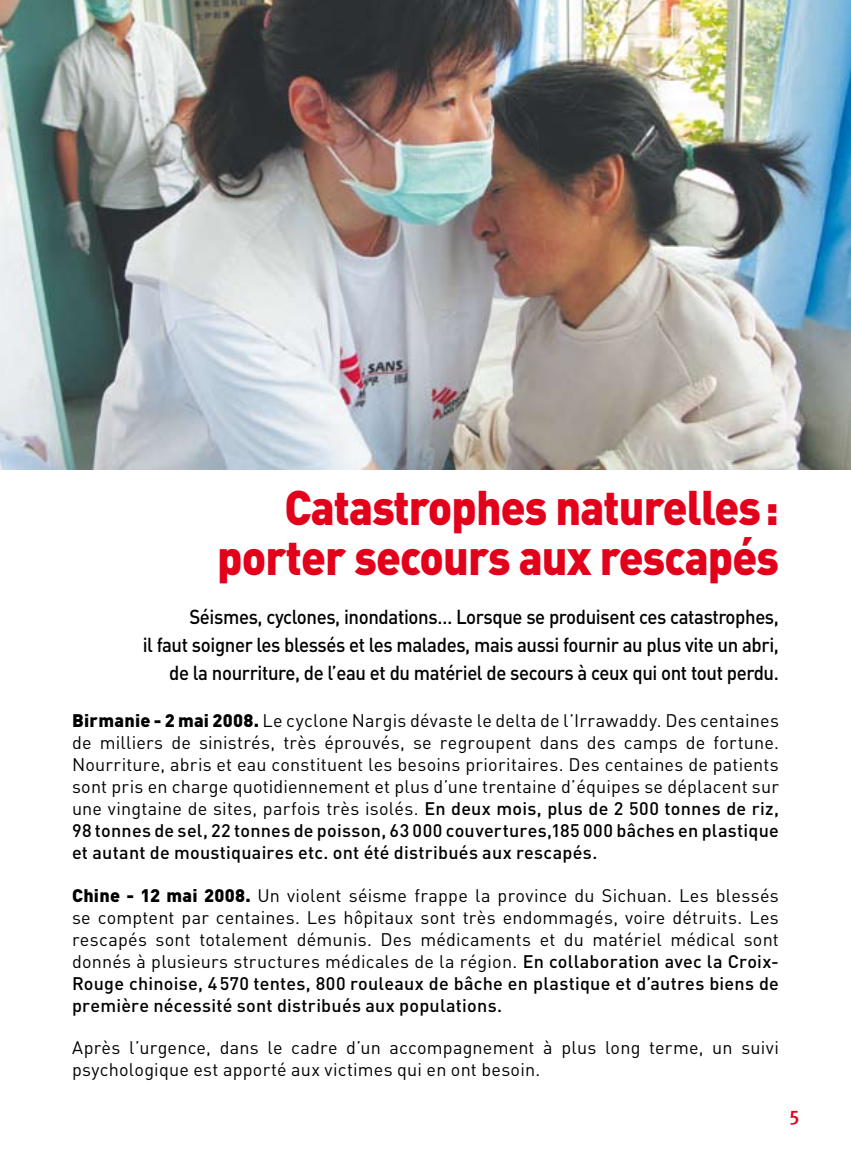
<style>
.page{position:relative;width:851px;height:1163px;background:#fff}
.page>*{position:absolute;margin:0;border:0;box-sizing:border-box;transform-origin:0 0}
.t1{font:900 48px/50px "DIN";letter-spacing:-.02em;color:#e2001a;text-align:right;scale:.93 1}
.t2{font:500 20px/28px "DIN";letter-spacing:-.02em;color:#000;text-align:right;scale:.93 1}
.t3{font:500 20px "Meta Plus";color:#e2001a}
.t4{font:18px/22px "DIN";letter-spacing:.01em;color:#000;text-align:justify}
.s1{font-weight:900}
.s2{font-weight:500}
</style>
<div class="page">
<img style="left:0;top:0;width:850px;height:469px">
<h1 class="t1" style="left:217px;top:480px;width:605px">Catastrophes naturelles: porter secours aux rescapés</h1>
<p class="t2" style="left:143px;top:601px;width:685px">Séismes, cyclones, inondations… Lorsque se produisent ces catastrophes,<br>il faut soigner les blessés et les malades, mais aussi fournir au plus vite un abri, de la nourriture, de l’eau et du matériel de secours à ceux qui ont tout perdu.</p>
<p class="t4" style="left:72px;top:709px;width:708px"><span class="s1">Birmanie - 2 mai 2008.</span> Le cyclone Nargis dévaste le delta de l’Irrawaddy. Des centaines de milliers de sinistrés, très éprouvés, se regroupent dans des camps de fortune.<br>Nourriture, abris et eau constituent les besoins prioritaires. Des centaines de patients sont pris en charge quotidiennement et plus d’une trentaine d’équipes se déplacent sur une vingtaine de sites, parfois très isolés. <span class="s2">En deux mois, plus de 2 500 tonnes de riz, 98 tonnes de sel, 22 tonnes de poisson, 63 000 couvertures,185 000 bâches en plastique et autant de moustiquaires etc. ont été distribués aux rescapés.</span></p>
<p class="t4" style="left:72px;top:883px;width:708px"><span class="s1">Chine - 12 mai 2008.</span> Un violent séisme frappe la province du Sichuan. Les blessés se comptent par centaines. Les hôpitaux sont très endommagés, voire détruits. Les rescapés sont totalement démunis. Des médicaments et du matériel médical sont donnés à plusieurs structures médicales de la région. <span class="s2">En collaboration avec la Croix-Rouge chinoise, 4570 tentes, 800 rouleaux de bâche en plastique et d’autres biens de première nécessité sont distribués aux populations.</span></p>
<p class="t4" style="left:72px;top:1036px;width:708px">Après l’urgence, dans le cadre d’un accompagnement à plus long terme, un suivi psychologique est apporté aux victimes qui en ont besoin.</p>
<p class="t3" style="left:789px;top:1101px;width:12px">5</p>
</div>
